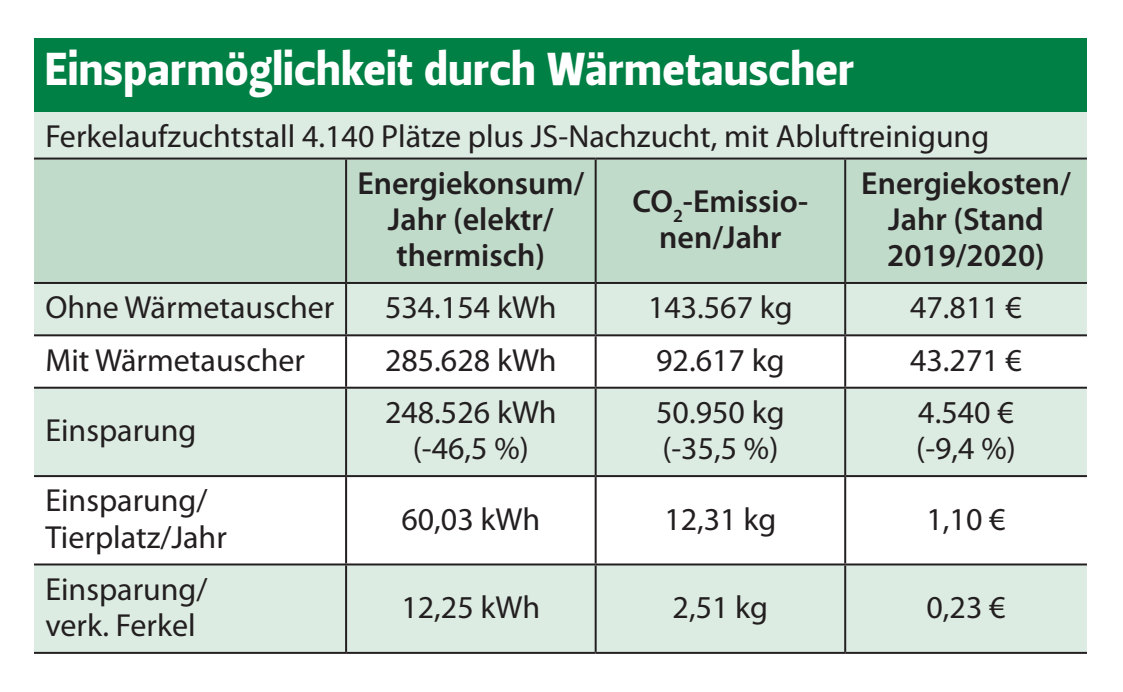
<style>
.page{position:relative;width:1123px;height:692px;background:#fff}
.page>*{position:absolute;margin:0;border:0;box-sizing:border-box;transform-origin:0 0}
.t1{font:46px "Leitura Sans Grot 4";letter-spacing:.02em;color:#fff;scale:.95 1}
.t2{font:32px/36px "Myriad Pro";color:#231f20}
.t3{font:600 32px/36px "Myriad Pro";color:#231f20;text-align:center}
</style>
<div class="page">
<div style="left:34px;top:38px;width:1053px;height:74px;background:#008044"></div>
<div style="left:34px;top:112px;width:1053px;height:46px;background:#ddece3"></div>
<div style="left:34px;top:159px;width:1053px;height:123px;background:#c1dbcb"></div>
<div style="left:34px;top:284px;width:1053px;height:368px;background:#ddece3"></div>
<svg style="left:34px;top:336px;width:1053px;height:227px"></svg>
<hr style="left:34px;top:652px;width:312px;height:2px;background:#231f20">
<hr style="left:346px;top:652px;width:249px;height:2px;background:#231f20">
<hr style="left:595px;top:652px;width:250px;height:2px;background:#231f20">
<hr style="left:845px;top:652px;width:242px;height:2px;background:#231f20">
<hr style="left:34px;top:157px;width:312px;height:2px;background:#231f20">
<hr style="left:346px;top:157px;width:249px;height:2px;background:#231f20">
<hr style="left:595px;top:157px;width:250px;height:2px;background:#231f20">
<hr style="left:845px;top:157px;width:242px;height:2px;background:#231f20">
<hr style="left:34px;top:282px;width:312px;height:2px;background:#231f20">
<hr style="left:346px;top:282px;width:249px;height:2px;background:#231f20">
<hr style="left:595px;top:282px;width:250px;height:2px;background:#231f20">
<hr style="left:845px;top:282px;width:242px;height:2px;background:#231f20">
<hr style="left:345px;top:159px;width:2px;height:123px;background:#231f20">
<hr style="left:594px;top:159px;width:2px;height:123px;background:#231f20">
<hr style="left:844px;top:159px;width:2px;height:123px;background:#231f20">
<hr style="left:345px;top:284px;width:2px;height:50px;background:#231f20">
<hr style="left:594px;top:284px;width:2px;height:50px;background:#231f20">
<hr style="left:844px;top:284px;width:2px;height:50px;background:#231f20">
<hr style="left:34px;top:334px;width:312px;height:2px;background:#231f20">
<hr style="left:346px;top:334px;width:249px;height:2px;background:#231f20">
<hr style="left:345px;top:336px;width:2px;height:51px;background:#231f20">
<hr style="left:595px;top:334px;width:250px;height:2px;background:#231f20">
<hr style="left:594px;top:336px;width:2px;height:51px;background:#231f20">
<hr style="left:845px;top:334px;width:242px;height:2px;background:#231f20">
<hr style="left:844px;top:336px;width:2px;height:51px;background:#231f20">
<hr style="left:34px;top:387px;width:312px;height:2px;background:#231f20">
<hr style="left:346px;top:387px;width:249px;height:2px;background:#231f20">
<hr style="left:345px;top:389px;width:2px;height:86px;background:#231f20">
<hr style="left:595px;top:387px;width:250px;height:2px;background:#231f20">
<hr style="left:594px;top:389px;width:2px;height:86px;background:#231f20">
<hr style="left:845px;top:387px;width:242px;height:2px;background:#231f20">
<hr style="left:844px;top:389px;width:2px;height:86px;background:#231f20">
<hr style="left:34px;top:475px;width:312px;height:2px;background:#231f20">
<hr style="left:346px;top:475px;width:249px;height:2px;background:#231f20">
<hr style="left:345px;top:477px;width:2px;height:86px;background:#231f20">
<hr style="left:595px;top:475px;width:250px;height:2px;background:#231f20">
<hr style="left:594px;top:477px;width:2px;height:86px;background:#231f20">
<hr style="left:845px;top:475px;width:242px;height:2px;background:#231f20">
<hr style="left:844px;top:477px;width:2px;height:86px;background:#231f20">
<hr style="left:34px;top:563px;width:312px;height:2px;background:#231f20">
<hr style="left:346px;top:563px;width:249px;height:2px;background:#231f20">
<hr style="left:345px;top:565px;width:2px;height:87px;background:#231f20">
<hr style="left:595px;top:563px;width:250px;height:2px;background:#231f20">
<hr style="left:594px;top:565px;width:2px;height:87px;background:#231f20">
<hr style="left:845px;top:563px;width:242px;height:2px;background:#231f20">
<hr style="left:844px;top:565px;width:2px;height:87px;background:#231f20">
<h1 class="t1" style="left:45px;top:38px;width:852px">Einsparmöglichkeit durch Wärmetauscher</h1>
<p class="t2" style="left:45px;top:119px;width:945px">Ferkelaufzuchtstall 4.140 Plätze plus JS-Nachzucht, mit Abluftreinigung</p>
<p class="t3" style="left:357px;top:166px;width:228px">Energiekonsum/<br>Jahr (elektr/ thermisch)</p>
<p class="t3" style="left:861px;top:166px;width:211px">Energiekosten/<br>Jahr (Stand<br>2019/2020)</p>
<p class="t3" style="left:632px;top:184px;width:177px">CO<sub>2</sub>-Emissio&shy;nen/Jahr</p>
<p class="t2" style="left:45px;top:290px;width:290px">Ohne Wärmetauscher</p>
<p class="t2" style="left:385px;top:290px;width:173px">534.154 kWh</p>
<p class="t2" style="left:648px;top:290px;width:146px">143.567 kg</p>
<p class="t2" style="left:910px;top:290px;width:113px">47.811 €</p>
<p class="t2" style="left:45px;top:342px;width:261px">Mit Wärmetauscher</p>
<p class="t2" style="left:385px;top:342px;width:173px">285.628 kWh</p>
<p class="t2" style="left:656px;top:342px;width:130px">92.617 kg</p>
<p class="t2" style="left:910px;top:342px;width:113px">43.271 €</p>
<p class="t2" style="left:45px;top:413px;width:153px">Einsparung</p>
<p class="t2" style="left:45px;top:483px;width:183px">Einsparung/<br>Tierplatz/Jahr</p>
<p class="t2" style="left:45px;top:571px;width:164px">Einsparung/ verk. Ferkel</p>
<p class="t2" style="left:385px;top:395px;width:173px;text-align:center">248.526 kWh (-46,5 %)</p>
<p class="t2" style="left:656px;top:395px;width:130px">50.950 kg (-35,5 %)</p>
<p class="t2" style="left:916px;top:395px;width:101px">4.540 € (-9,4 %)</p>
<p class="t2" style="left:401px;top:501px;width:140px">60,03 kWh</p>
<p class="t2" style="left:664px;top:501px;width:113px">12,31 kg</p>
<p class="t2" style="left:926px;top:501px;width:81px">1,10 €</p>
<p class="t2" style="left:401px;top:590px;width:140px">12,25 kWh</p>
<p class="t2" style="left:672px;top:590px;width:97px">2,51 kg</p>
<p class="t2" style="left:926px;top:590px;width:81px">0,23 €</p>
</div>
